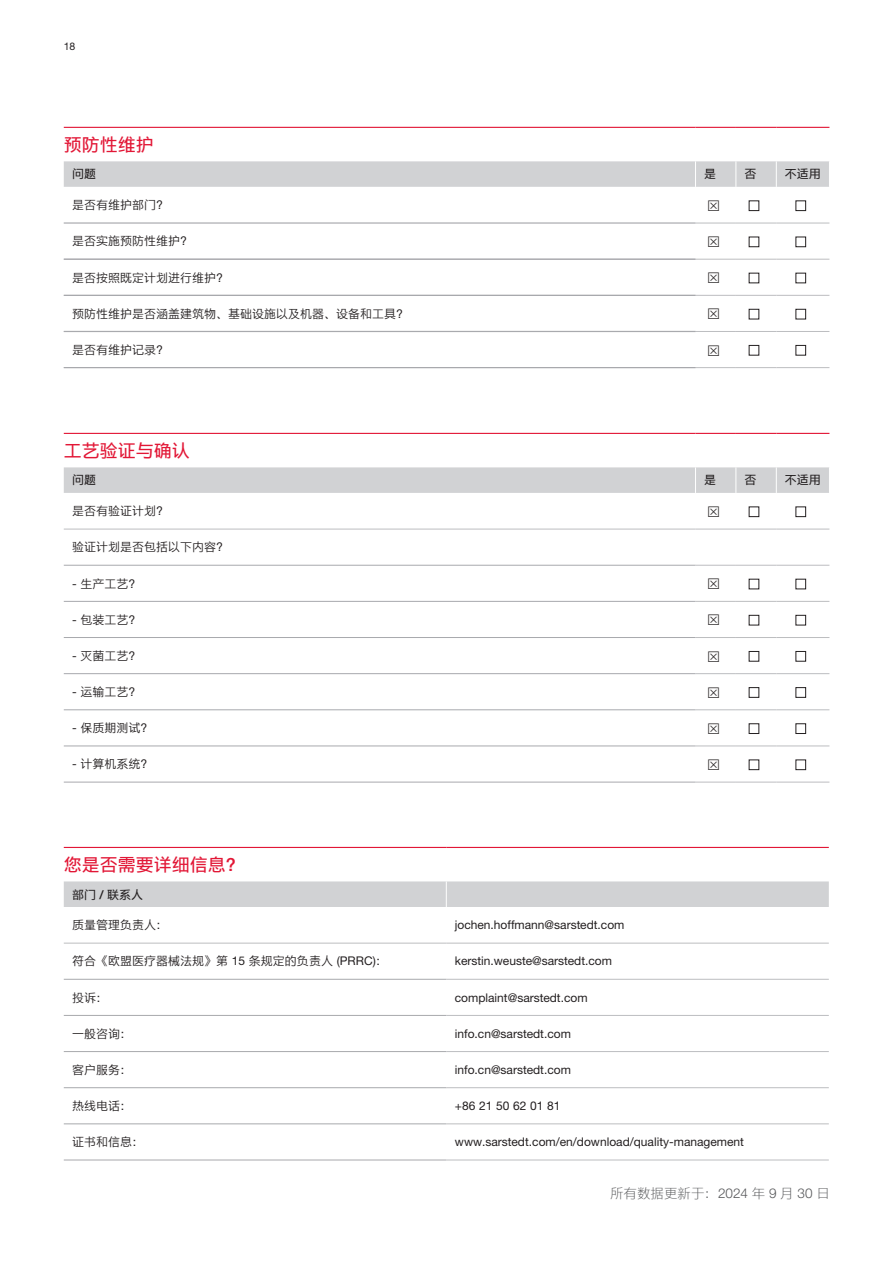
<style>
.page{position:relative;width:893px;height:1263px;background:#fff}
.page>*{position:absolute;margin:0;border:0;box-sizing:border-box;transform-origin:0 0}
.t1{font:18px "M Ying Hei PRC W5";color:#e21736}
.t2{font:13.5px "M Ying Hei PRC W3";color:#57585a}
.t3{font:12px "M Ying Hei PRC W4";color:#231f20}
.t4{font:12px "M Ying Hei PRC W5";color:#231f20}
.t5{font:10.5px "M Ying Hei PRC W4";color:#231f20}
</style>
<div class="page">
<svg style="left:64px;top:222px;width:765px;height:109px"></svg>
<div style="left:64px;top:161px;width:765px;height:26px;background:#d1d2d4"></div>
<hr style="left:695px;top:223px;width:41px;height:1px;background:#bcbdc0">
<hr style="left:736px;top:223px;width:40px;height:1px;background:#bcbdc0">
<hr style="left:695px;top:259px;width:41px;height:1px;background:#bcbdc0">
<hr style="left:736px;top:259px;width:40px;height:1px;background:#bcbdc0">
<hr style="left:695px;top:295px;width:41px;height:1px;background:#bcbdc0">
<hr style="left:736px;top:295px;width:40px;height:1px;background:#bcbdc0">
<hr style="left:695px;top:331px;width:41px;height:1px;background:#bcbdc0">
<hr style="left:736px;top:331px;width:40px;height:1px;background:#bcbdc0">
<hr style="left:695px;top:367px;width:41px;height:1px;background:#bcbdc0">
<hr style="left:736px;top:367px;width:40px;height:1px;background:#bcbdc0">
<hr style="left:776px;top:223px;width:53px;height:1px;background:#bcbdc0">
<hr style="left:776px;top:259px;width:53px;height:1px;background:#bcbdc0">
<hr style="left:776px;top:295px;width:53px;height:1px;background:#bcbdc0">
<hr style="left:776px;top:331px;width:53px;height:1px;background:#bcbdc0">
<hr style="left:776px;top:367px;width:53px;height:1px;background:#bcbdc0">
<hr style="left:64px;top:127px;width:631px;height:1px;background:#e21736">
<hr style="left:695px;top:127px;width:41px;height:1px;background:#e21736">
<hr style="left:736px;top:127px;width:40px;height:1px;background:#e21736">
<hr style="left:776px;top:127px;width:53px;height:1px;background:#e21736">
<hr style="left:64px;top:223px;width:631px;height:1px;background:#bcbdc0">
<hr style="left:64px;top:259px;width:631px;height:1px;background:#a8a9ad">
<hr style="left:64px;top:295px;width:631px;height:1px;background:#a8a9ad">
<hr style="left:64px;top:331px;width:631px;height:1px;background:#a8a9ad">
<hr style="left:64px;top:367px;width:631px;height:1px;background:#a8a9ad">
<svg style="left:64px;top:528px;width:765px;height:254px"></svg>
<div style="left:64px;top:467px;width:765px;height:26px;background:#d1d2d4"></div>
<hr style="left:64px;top:529px;width:631px;height:1px;background:#bcbdc0">
<hr style="left:695px;top:529px;width:41px;height:1px;background:#bcbdc0">
<hr style="left:736px;top:529px;width:40px;height:1px;background:#bcbdc0">
<hr style="left:695px;top:565px;width:41px;height:1px;background:#bcbdc0">
<hr style="left:736px;top:565px;width:40px;height:1px;background:#bcbdc0">
<hr style="left:695px;top:601px;width:41px;height:1px;background:#bcbdc0">
<hr style="left:736px;top:601px;width:40px;height:1px;background:#bcbdc0">
<hr style="left:695px;top:637px;width:41px;height:1px;background:#bcbdc0">
<hr style="left:736px;top:637px;width:40px;height:1px;background:#bcbdc0">
<hr style="left:695px;top:673px;width:41px;height:1px;background:#bcbdc0">
<hr style="left:736px;top:673px;width:40px;height:1px;background:#bcbdc0">
<hr style="left:695px;top:709px;width:41px;height:1px;background:#bcbdc0">
<hr style="left:736px;top:709px;width:40px;height:1px;background:#bcbdc0">
<hr style="left:695px;top:746px;width:41px;height:1px;background:#bcbdc0">
<hr style="left:736px;top:746px;width:40px;height:1px;background:#bcbdc0">
<hr style="left:695px;top:782px;width:41px;height:1px;background:#bcbdc0">
<hr style="left:736px;top:782px;width:40px;height:1px;background:#bcbdc0">
<hr style="left:776px;top:529px;width:53px;height:1px;background:#bcbdc0">
<hr style="left:776px;top:565px;width:53px;height:1px;background:#bcbdc0">
<hr style="left:776px;top:601px;width:53px;height:1px;background:#bcbdc0">
<hr style="left:776px;top:637px;width:53px;height:1px;background:#bcbdc0">
<hr style="left:776px;top:673px;width:53px;height:1px;background:#bcbdc0">
<hr style="left:776px;top:709px;width:53px;height:1px;background:#bcbdc0">
<hr style="left:776px;top:746px;width:53px;height:1px;background:#bcbdc0">
<hr style="left:776px;top:782px;width:53px;height:1px;background:#bcbdc0">
<hr style="left:64px;top:565px;width:631px;height:1px;background:#a8a9ad">
<hr style="left:64px;top:601px;width:631px;height:1px;background:#a8a9ad">
<hr style="left:64px;top:637px;width:631px;height:1px;background:#a8a9ad">
<hr style="left:64px;top:673px;width:631px;height:1px;background:#a8a9ad">
<hr style="left:64px;top:709px;width:631px;height:1px;background:#a8a9ad">
<hr style="left:64px;top:746px;width:631px;height:1px;background:#a8a9ad">
<hr style="left:64px;top:782px;width:631px;height:1px;background:#a8a9ad">
<hr style="left:64px;top:433px;width:631px;height:1px;background:#e21736">
<hr style="left:695px;top:433px;width:41px;height:1px;background:#e21736">
<hr style="left:736px;top:433px;width:40px;height:1px;background:#e21736">
<hr style="left:776px;top:433px;width:53px;height:1px;background:#e21736">
<svg style="left:64px;top:942px;width:765px;height:218px"></svg>
<div style="left:64px;top:881px;width:765px;height:26px;background:#d1d2d4"></div>
<hr style="left:64px;top:943px;width:382px;height:1px;background:#bcbdc0">
<hr style="left:446px;top:943px;width:383px;height:1px;background:#bcbdc0">
<hr style="left:446px;top:979px;width:383px;height:1px;background:#bcbdc0">
<hr style="left:446px;top:1015px;width:383px;height:1px;background:#bcbdc0">
<hr style="left:446px;top:1051px;width:383px;height:1px;background:#bcbdc0">
<hr style="left:446px;top:1087px;width:383px;height:1px;background:#bcbdc0">
<hr style="left:446px;top:1123px;width:383px;height:1px;background:#bcbdc0">
<hr style="left:446px;top:1160px;width:383px;height:1px;background:#bcbdc0">
<hr style="left:64px;top:979px;width:382px;height:1px;background:#a8a9ad">
<hr style="left:64px;top:1015px;width:382px;height:1px;background:#a8a9ad">
<hr style="left:64px;top:1051px;width:382px;height:1px;background:#a8a9ad">
<hr style="left:64px;top:1087px;width:382px;height:1px;background:#a8a9ad">
<hr style="left:64px;top:1123px;width:382px;height:1px;background:#a8a9ad">
<hr style="left:64px;top:1160px;width:382px;height:1px;background:#a8a9ad">
<hr style="left:64px;top:847px;width:382px;height:1px;background:#e21736">
<hr style="left:446px;top:847px;width:383px;height:1px;background:#e21736">
<svg style="left:708px;top:236px;width:11px;height:11px"></svg>
<svg style="left:749px;top:237px;width:10px;height:10px"></svg>
<svg style="left:796px;top:237px;width:10px;height:10px"></svg>
<svg style="left:708px;top:273px;width:11px;height:10px"></svg>
<svg style="left:749px;top:273px;width:10px;height:10px"></svg>
<svg style="left:796px;top:273px;width:10px;height:10px"></svg>
<svg style="left:708px;top:309px;width:11px;height:10px"></svg>
<svg style="left:749px;top:309px;width:10px;height:10px"></svg>
<svg style="left:796px;top:309px;width:10px;height:10px"></svg>
<svg style="left:708px;top:579px;width:11px;height:10px"></svg>
<svg style="left:749px;top:579px;width:10px;height:10px"></svg>
<svg style="left:796px;top:579px;width:10px;height:10px"></svg>
<svg style="left:708px;top:615px;width:11px;height:10px"></svg>
<svg style="left:749px;top:615px;width:10px;height:10px"></svg>
<svg style="left:796px;top:615px;width:10px;height:10px"></svg>
<svg style="left:708px;top:651px;width:11px;height:11px"></svg>
<svg style="left:749px;top:651px;width:10px;height:10px"></svg>
<svg style="left:796px;top:651px;width:10px;height:10px"></svg>
<svg style="left:708px;top:687px;width:11px;height:11px"></svg>
<svg style="left:749px;top:687px;width:10px;height:10px"></svg>
<svg style="left:796px;top:687px;width:10px;height:10px"></svg>
<svg style="left:708px;top:723px;width:11px;height:11px"></svg>
<svg style="left:749px;top:724px;width:10px;height:9px"></svg>
<svg style="left:796px;top:724px;width:10px;height:9px"></svg>
<svg style="left:708px;top:759px;width:11px;height:11px"></svg>
<svg style="left:749px;top:760px;width:10px;height:10px"></svg>
<svg style="left:796px;top:760px;width:10px;height:10px"></svg>
<p class="t5" style="left:64px;top:40px;width:13px">18</p>
<h1 class="t1" style="left:64px;top:134px;width:91px">预防性维护</h1>
<p class="t4" style="left:72px;top:167px;width:26px">问题</p>
<p class="t4" style="left:704px;top:167px;width:13px">是</p>
<p class="t4" style="left:744px;top:167px;width:13px">否</p>
<p class="t4" style="left:785px;top:167px;width:37px">不适用</p>
<p class="t3" style="left:72px;top:198px;width:98px">是否有维护部门？</p>
<p class="t3" style="left:72px;top:234px;width:122px">是否实施预防性维护？</p>
<p class="t3" style="left:72px;top:270px;width:158px">是否按照既定计划进行维护？</p>
<p class="t3" style="left:72px;top:306px;width:338px">预防性维护是否涵盖建筑物、基础设施以及机器、设备和工具？</p>
<p class="t3" style="left:72px;top:342px;width:98px">是否有维护记录？</p>
<h1 class="t1" style="left:64px;top:440px;width:127px">工艺验证与确认</h1>
<p class="t4" style="left:72px;top:473px;width:26px">问题</p>
<p class="t4" style="left:704px;top:473px;width:13px">是</p>
<p class="t4" style="left:744px;top:473px;width:13px">否</p>
<p class="t4" style="left:785px;top:473px;width:37px">不适用</p>
<p class="t3" style="left:72px;top:504px;width:98px">是否有验证计划？</p>
<p class="t3" style="left:72px;top:540px;width:158px">验证计划是否包括以下内容？</p>
<p class="t3" style="left:72px;top:576px;width:70px">- 生产工艺？</p>
<p class="t3" style="left:72px;top:612px;width:70px">- 包装工艺？</p>
<p class="t3" style="left:72px;top:648px;width:70px">- 灭菌工艺？</p>
<p class="t3" style="left:72px;top:684px;width:70px">- 运输工艺？</p>
<p class="t3" style="left:72px;top:720px;width:82px">- 保质期测试？</p>
<p class="t3" style="left:72px;top:757px;width:82px">- 计算机系统？</p>
<h1 class="t1" style="left:64px;top:854px;width:181px">您是否需要详细信息？</h1>
<p class="t4" style="left:72px;top:887px;width:72px">部门 / 联系人</p>
<p class="t3" style="left:72px;top:918px;width:98px">质量管理负责人：</p>
<p class="t3" style="left:455px;top:918px;width:171px">jochen.hoffmann@sarstedt.com</p>
<p class="t3" style="left:72px;top:954px;width:317px">符合《欧盟医疗器械法规》第 15 条规定的负责人 (PRRC)：</p>
<p class="t3" style="left:455px;top:954px;width:159px">kerstin.weuste@sarstedt.com</p>
<p class="t3" style="left:72px;top:990px;width:38px">投诉：</p>
<p class="t3" style="left:455px;top:990px;width:134px">complaint@sarstedt.com</p>
<p class="t3" style="left:72px;top:1026px;width:62px">一般咨询：</p>
<p class="t3" style="left:455px;top:1026px;width:118px">info.cn@sarstedt.com</p>
<p class="t3" style="left:72px;top:1062px;width:62px">客户服务：</p>
<p class="t3" style="left:455px;top:1062px;width:118px">info.cn@sarstedt.com</p>
<p class="t3" style="left:72px;top:1098px;width:62px">热线电话：</p>
<p class="t3" style="left:455px;top:1098px;width:107px">+86 21 50 62 01 81</p>
<p class="t3" style="left:72px;top:1134px;width:74px">证书和信息：</p>
<p class="t3" style="left:455px;top:1134px;width:291px">www.sarstedt.com/en/download/quality-management</p>
<p class="t2" style="left:610px;top:1185px;width:221px">所有数据更新于：2024 年 9 月 30 日</p>
</div>
